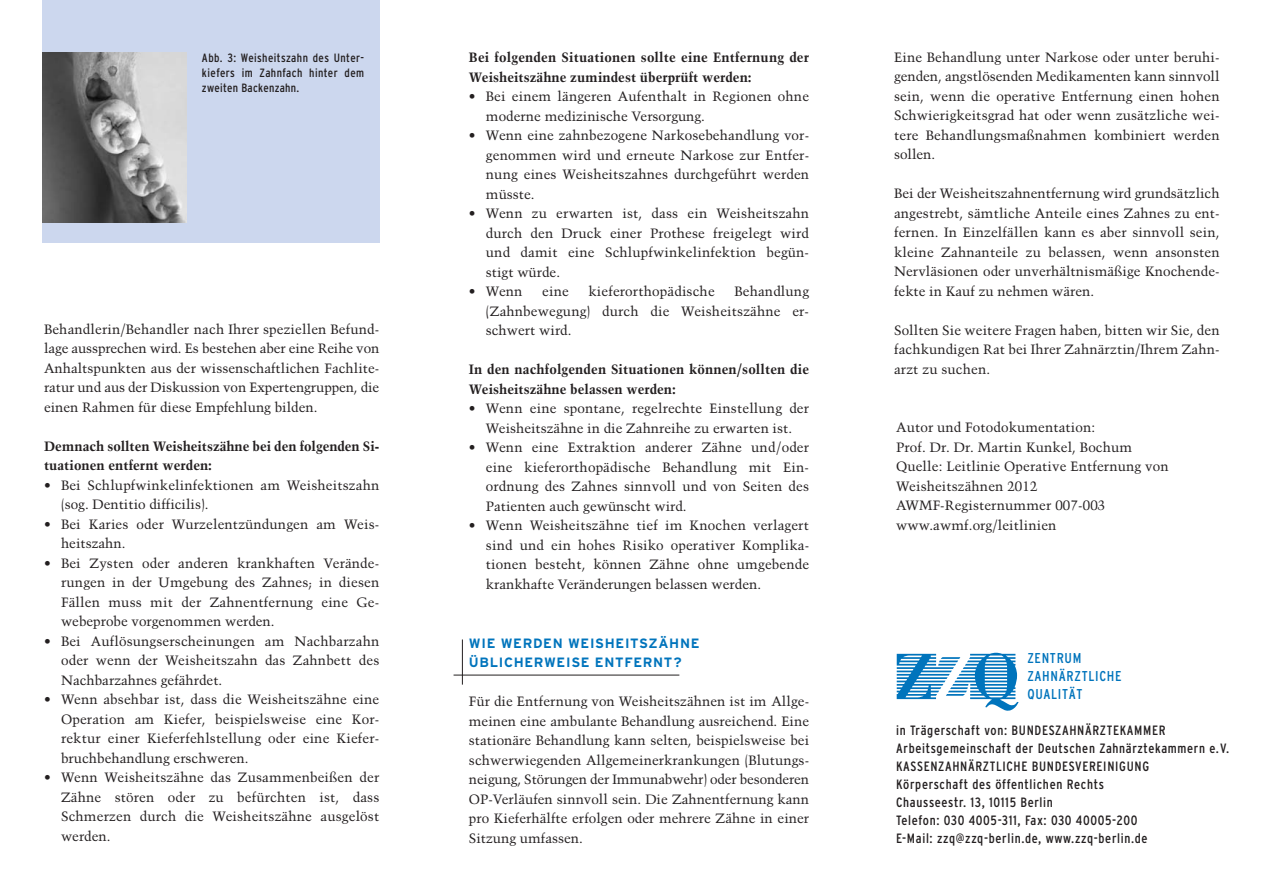
<style>
.page{position:relative;width:1263px;height:893px;background:#fff}
.page>*{position:absolute;margin:0;border:0;box-sizing:border-box;transform-origin:0 0}
.t1{font:condensed 14.25px/17.7px "Interstate";letter-spacing:.05em;color:#0074bc}
.t2{font:13.5px/19.5px "Trump Mediaeval";letter-spacing:.005em;color:#231f20;text-align:justify}
.t3{font:condensed 13.5px/18px "Interstate DW";letter-spacing:.05em;color:#231f20}
.t4{font:700 13.5px/19.5px "Trump Mediaeval";color:#231f20}
.t5{font:700 13.5px/19.5px "Interstate";letter-spacing:.05em;color:#0074bc}
.t6{font:condensed 12px/15px "Interstate";letter-spacing:.025em;color:#231f20;text-align:justify}
</style>
<div class="page">
<div style="left:43px;top:0;width:337px;height:242px;background:#ccd7ee"></div>
<img style="left:43px;top:53px;width:143px;height:170px">
<hr style="left:462px;top:639px;width:1px;height:46px;background:#231f20">
<hr style="left:453px;top:675px;width:226px;height:1px;background:#231f20">
<svg style="left:897px;top:653px;width:122px;height:58px"></svg>
<p class="t6" style="left:202px;top:51px;width:164px">Abb. 3: Weisheitszahn des Unter&shy;kiefers im Zahnfach hinter dem zweiten Backenzahn.</p>
<p class="t2" style="left:44px;top:320px;width:337px">Behandlerin/Behandler nach Ihrer speziellen Befund&shy;lage aussprechen wird. Es bestehen aber eine Reihe von Anhaltspunkten aus der wissenschaftlichen Fachlite&shy;ratur und aus der Diskussion von Expertengruppen, die einen Rahmen für diese Empfehlung bilden.</p>
<p class="t4" style="left:44px;top:437px;width:337px">Demnach sollten Weisheitszähne bei den folgenden Si&shy;tuationen entfernt werden:</p>
<p class="t2" style="left:61px;top:476px;width:320px;text-indent:-17px">• Bei Schlupfwinkelinfektionen am Weisheitszahn (sog. Dentitio difficilis).</p>
<p class="t2" style="left:61px;top:515px;width:320px;text-indent:-17px">• Bei Karies oder Wurzelentzündungen am Weis&shy;heitszahn.</p>
<p class="t2" style="left:61px;top:554px;width:320px;text-indent:-17px">• Bei Zysten oder anderen krankhaften Verände&shy;rungen in der Umgebung des Zahnes; in diesen Fällen muss mit der Zahnentfernung eine Ge&shy;webeprobe vorgenommen werden.</p>
<p class="t2" style="left:61px;top:632px;width:320px;text-indent:-17px">• Bei Auflösungserscheinungen am Nachbarzahn oder wenn der Weisheitszahn das Zahnbett des Nachbarzahnes gefährdet.</p>
<p class="t2" style="left:61px;top:691px;width:320px;text-indent:-17px">• Wenn absehbar ist, dass die Weisheitszähne eine Operation am Kiefer, beispielsweise eine Kor&shy;rektur einer Kieferfehlstellung oder eine Kiefer&shy;bruchbehandlung erschweren.</p>
<p class="t2" style="left:61px;top:769px;width:320px;text-indent:-17px">• Wenn Weisheitszähne das Zusammenbeißen der Zähne stören oder zu befürchten ist, dass Schmerzen durch die Weisheitszähne ausgelöst werden.</p>
<p class="t4" style="left:469px;top:49px;width:342px">Bei folgenden Situationen sollte eine Entfernung der<br>Weisheitszähne zumindest überprüft werden:</p>
<p class="t2" style="left:486px;top:88px;width:325px;text-indent:-17px">• Bei einem längeren Aufenthalt in Regionen ohne moderne medizinische Versorgung.</p>
<p class="t2" style="left:486px;top:127px;width:325px;text-indent:-17px">• Wenn eine zahnbezogene Narkosebehandlung vor&shy;genommen wird und erneute Narkose zur Entfer&shy;nung eines Weisheitszahnes durchgeführt werden müsste.</p>
<p class="t2" style="left:486px;top:205px;width:325px;text-indent:-17px">• Wenn zu erwarten ist, dass ein Weisheitszahn durch den Druck einer Prothese freigelegt wird und damit eine Schlupfwinkelinfektion begün&shy;stigt würde.</p>
<p class="t2" style="left:469px;top:283px;width:55px">• Wenn</p>
<p class="t2" style="left:542px;top:283px;width:28px">eine</p>
<p class="t2" style="left:588px;top:283px;width:128px">kieferorthopädische</p>
<p class="t2" style="left:486px;top:283px;width:325px;text-indent:249px">Behandlung (Zahnbewegung) durch die Weisheitszähne er&shy;schwert wird.</p>
<p class="t4" style="left:469px;top:361px;width:342px">In den nachfolgenden Situationen können/sollten die<br>Weisheitszähne belassen werden:</p>
<p class="t2" style="left:469px;top:400px;width:342px;text-align:center">• Wenn eine spontane, regelrechte Einstellung der<br>Weisheitszähne in die Zahnreihe zu erwarten ist.</p>
<p class="t2" style="left:486px;top:439px;width:325px;text-indent:-17px">• Wenn eine Extraktion anderer Zähne und/oder eine kieferorthopädische Behandlung mit Ein&shy;ordnung des Zahnes sinnvoll und von Seiten des Patienten auch gewünscht wird.</p>
<p class="t2" style="left:486px;top:517px;width:325px;text-indent:-17px">• Wenn Weisheitszähne tief im Knochen verlagert sind und ein hohes Risiko operativer Komplika&shy;tionen besteht, können Zähne ohne umgebende krankhafte Veränderungen belassen werden.</p>
<p class="t5" style="left:469px;top:634px;width:232px">WIE WERDEN WEISHEITSZÄHNE<br>ÜBLICHERWEISE ENTFERNT?</p>
<p class="t2" style="left:469px;top:692px;width:342px">Für die Entfernung von Weisheitszähnen ist im Allge&shy;meinen eine ambulante Behandlung ausreichend. Eine stationäre Behandlung kann selten, beispielsweise bei schwerwiegenden Allgemeinerkrankungen (Blutungs&shy;neigung, Störungen der Immunabwehr) oder besonderen OP-Verläufen sinnvoll sein. Die Zahnentfernung kann pro Kieferhälfte erfolgen oder mehrere Zähne in einer Sitzung umfassen.</p>
<p class="t2" style="left:894px;top:48px;width:327px">Eine Behandlung unter Narkose oder unter beruhi&shy;genden, angstlösenden Medikamenten kann sinnvoll sein, wenn die operative Entfernung einen hohen Schwierigkeitsgrad hat oder wenn zusätzliche wei&shy;tere Behandlungsmaßnahmen kombiniert werden sollen.</p>
<p class="t2" style="left:894px;top:185px;width:327px">Bei der Weisheitszahnentfernung wird grundsätzlich angestrebt, sämtliche Anteile eines Zahnes zu ent&shy;fernen. In Einzelfällen kann es aber sinnvoll sein, kleine Zahnanteile zu belassen, wenn ansonsten Nervläsionen oder unverhältnismäßige Knochende&shy;fekte in Kauf zu nehmen wären.</p>
<p class="t2" style="left:894px;top:321px;width:327px">Sollten Sie weitere Fragen haben, bitten wir Sie, den fachkundigen Rat bei Ihrer Zahnärztin/Ihrem Zahn&shy;arzt zu suchen.</p>
<p class="t2" style="left:896px;top:419px;width:274px;text-align:left">Autor und Fotodokumentation:<br>Prof. Dr. Dr. Martin Kunkel, Bochum<br>Quelle: Leitlinie Operative Entfernung von<br>Weisheitszähnen 2012<br>AWMF-Registernummer 007-003 www.awmf.org/leitlinien</p>
<p class="t1" style="left:1027px;top:651px;width:96px">ZENTRUM<br>ZAHNÄRZTLICHE<br>QUALITÄT</p>
<p class="t3" style="left:896px;top:723px;width:335px">in Trägerschaft von: BUNDESZAHNÄRZTEKAMMER Arbeitsgemeinschaft der Deutschen Zahnärztekammern e.V.<br>KASSENZAHNÄRZTLICHE BUNDESVEREINIGUNG<br>Körperschaft des öffentlichen Rechts<br>Chausseestr. 13, 10115 Berlin<br>Telefon: 030 4005-311, Fax: 030 40005-200<br>E-Mail: zzq@zzq-berlin.de, www.zzq-berlin.de</p>
</div>
